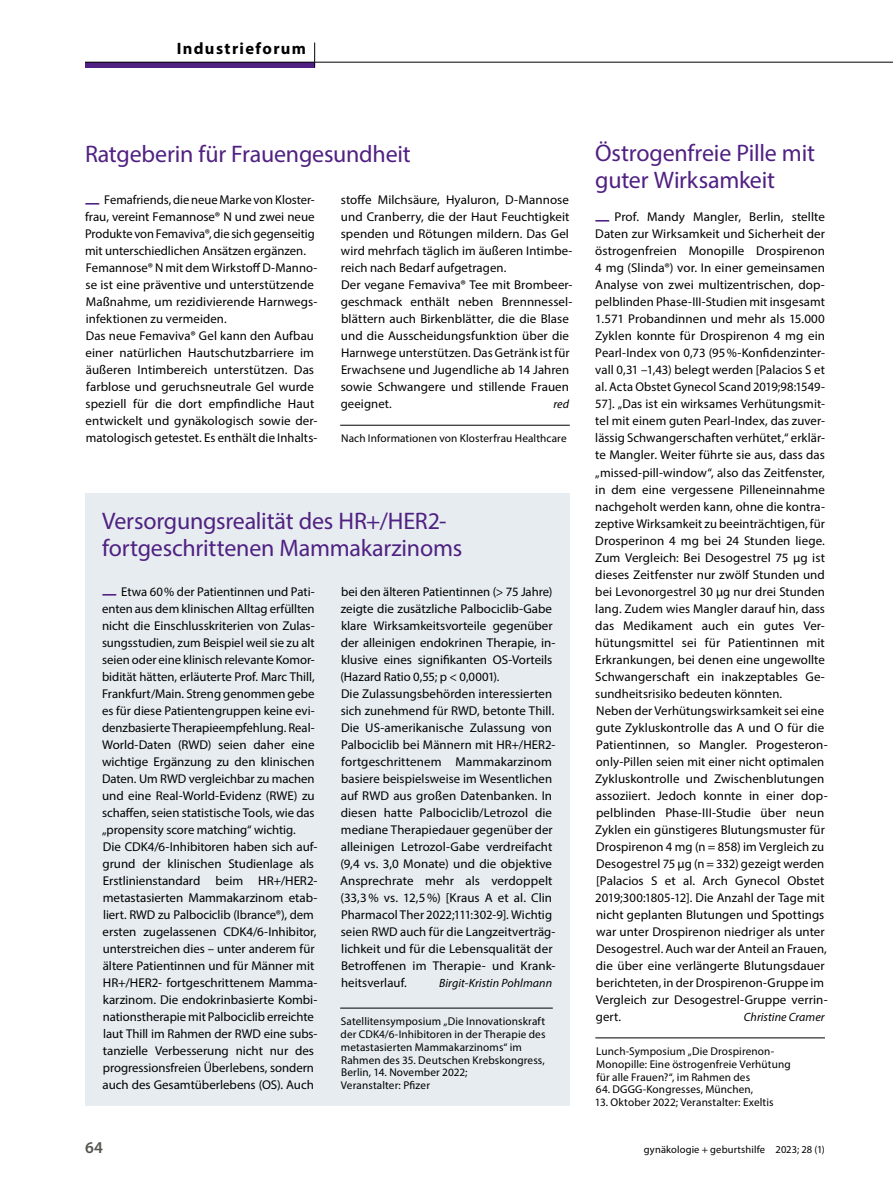
<style>
.page{position:relative;width:893px;height:1187px;background:#fff}
.page>*{position:absolute;margin:0;border:0;box-sizing:border-box;transform-origin:0 0}
.Box_Heading_x{font:24px/27px "Myriad Pro Regular 2";letter-spacing:-.01em;color:#502182}
.t1{font:700 16.5px "Myriad Pro";letter-spacing:.08em;color:#000}
.t2{font:600 16.5px "Myriad Pro";color:#56554f}
.Para_Meldung{font:12.75px/17px "Myriad Pro Regular 2";letter-spacing:.005em;color:#000}
.Para_Meldung-2{font:italic 12px "Myriad Pro";letter-spacing:.005em;color:#000}
.Source_x{font:11.25px/12.8px "Myriad Pro Regular 2";letter-spacing:.01em;color:#000}
.t3{font:10.5px "Myriad Pro Regular 2";letter-spacing:.015em;color:#000}
.s1{font-family:"Myriad Pro";font-weight:700;font-size:16.65px;color:#502182}
</style>
<div class="page">
<div style="left:85px;top:493px;width:485px;height:613px;background:#e6ecf0"></div>
<hr style="left:340px;top:1007px;width:213px;height:1px;background:#000">
<hr style="left:340px;top:425px;width:230px;height:1px;background:#000">
<hr style="left:595px;top:1037px;width:230px;height:1px;background:#000">
<div style="left:85px;top:62px;width:230px;height:5px;background:#502182"></div>
<hr style="left:85px;top:62px;width:230px;height:1px;background:#000">
<hr style="left:315px;top:62px;width:578px;height:1px;background:#000">
<svg style="left:314px;top:43px;width:1px;height:24px"></svg>
<p class="t1" style="left:177px;top:37px;width:131px">Industrieforum</p>
<p class="Box_Heading_x" style="left:85px;top:140px;width:327px">Ratgeberin für Frauengesundheit</p>
<p class="Para_Meldung" style="left:85px;top:191px;width:231px;text-align:justify"><span class="s1">—</span> Femafriends, die neue Marke von Kloster&shy;frau, vereint Femannose® N und zwei neue Produkte von Femaviva®, die sich gegenseitig mit unterschiedlichen Ansätzen ergänzen.</p>
<p class="Para_Meldung" style="left:86px;top:259px;width:233px">Femannose® N mit dem Wirkstoff D-Manno&shy;se ist eine präventive und unterstützende Maßnahme, um rezidivierende Harnwegs&shy;infektionen zu vermeiden.</p>
<p class="Para_Meldung" style="left:86px;top:327px;width:233px">Das neue Femaviva® Gel kann den Aufbau einer natürlichen Hautschutzbarriere im äußeren Intimbereich unterstützen. Das farblose und geruchsneutrale Gel wurde speziell für die dort empfindliche Haut entwickelt und gynäkologisch sowie der&shy;matologisch getestet. Es enthält die Inhalts-</p>
<p class="Para_Meldung" style="left:341px;top:191px;width:233px">stoffe Milchsäure, Hyaluron, D-Mannose und Cranberry, die der Haut Feuchtigkeit spenden und Rötungen mildern. Das Gel wird mehrfach täglich im äußeren Intimbe&shy;reich nach Bedarf aufgetragen.</p>
<p class="Para_Meldung" style="left:341px;top:276px;width:233px">Der vegane Femaviva® Tee mit Brombeer&shy;geschmack enthält neben Brennnessel&shy;blättern auch Birkenblätter, die die Blase und die Ausscheidungsfunktion über die Harnwege unterstützen. Das Getränk ist für Erwachsene und Jugendliche ab 14 Jahren sowie Schwangere und stillende Frauen geeignet.</p>
<p class="Para_Meldung-2" style="left:553px;top:397px;width:17px">red</p>
<p class="Source_x" style="left:341px;top:432px;width:227px">Nach Informationen von Klosterfrau Healthcare</p>
<p class="Box_Heading_x" style="left:102px;top:506px;width:362px">Versorgungsrealität des HR+/HER2- fortgeschrittenen Mammakarzinoms</p>
<p class="Para_Meldung" style="left:102px;top:582px;width:214px;text-align:justify"><span class="s1">—</span> Etwa 60% der Patientinnen und Pati&shy;enten aus dem klinischen Alltag erfüllten nicht die Einschlusskriterien von Zulas&shy;sungsstudien, zum Beispiel weil sie zu alt seien oder eine klinisch relevante Komor&shy;bidität hätten, erläuterte Prof. Marc Thill, Frankfurt/Main. Streng genommen gebe es für diese Patientengruppen keine evi&shy;denzbasierte Therapieempfehlung. Real-World-Daten (RWD) seien daher eine wichtige Ergänzung zu den klinischen Daten. Um RWD vergleichbar zu machen und eine Real-World-Evidenz (RWE) zu schaffen, seien statistische Tools, wie das „propensity score matching“ wichtig.</p>
<p class="Para_Meldung" style="left:103px;top:837px;width:216px">Die CDK4/6-Inhibitoren haben sich auf&shy;grund der klinischen Studienlage als Erstlinienstandard beim HR+/HER2- metastasierten Mammakarzinom etab&shy;liert. RWD zu Palbociclib (Ibrance®), dem ersten zugelassenen CDK4/6-Inhibitor, unterstreichen dies – unter anderem für ältere Patientinnen und für Männer mit HR+/HER2- fortgeschrittenem Mamma&shy;karzinom. Die endokrinbasierte Kombi&shy;nationstherapie mit Palbociclib erreichte laut Thill im Rahmen der RWD eine subs&shy;tanzielle Verbesserung nicht nur des progressionsfreien Überlebens, sondern auch des Gesamtüberlebens (OS). Auch</p>
<p class="Para_Meldung" style="left:341px;top:582px;width:217px">bei den älteren Patientinnen (&gt; 75 Jahre) zeigte die zusätzliche Palbociclib-Gabe klare Wirksamkeitsvorteile gegenüber der alleinigen endokrinen Therapie, in&shy;klusive eines signifikanten OS-Vorteils (Hazard Ratio 0,55; p &lt; 0,0001).</p>
<p class="Para_Meldung" style="left:340px;top:684px;width:217px">Die Zulassungsbehörden interessierten sich zunehmend für RWD, betonte Thill.<br>Die US-amerikanische Zulassung von Palbociclib bei Männern mit HR+/HER2- fortgeschrittenem Mammakarzinom basiere beispielsweise im Wesentlichen auf RWD aus großen Datenbanken. In diesen hatte Palbociclib/Letrozol die mediane Therapiedauer gegenüber der alleinigen Letrozol-Gabe verdreifacht (9,4 vs. 3,0 Monate) und die objektive Ansprechrate mehr als verdoppelt (33,3% vs. 12,5%) [Kraus A et al. Clin Pharmacol Ther 2022;111:302-9]. Wichtig seien RWD auch für die Langzeitverträg&shy;lichkeit und für die Lebensqualität der Betroffenen im Therapie- und Krank&shy;heitsverlauf.</p>
<p class="Para_Meldung-2" style="left:439px;top:975px;width:114px">Birgit-Kristin Pohlmann</p>
<p class="Source_x" style="left:341px;top:1014px;width:206px">Satellitensymposium „Die Innovationskraft der CDK4/6-Inhibitoren in der Therapie des metastasierten Mammakarzinoms“ im Rahmen des 35. Deutschen Krebskongress, Berlin, 14. November 2022;<br>Veranstalter: Pfizer</p>
<p class="Box_Heading_x" style="left:595px;top:139px;width:221px">Östrogenfreie Pille mit guter Wirksamkeit</p>
<p class="Para_Meldung" style="left:595px;top:208px;width:231px;text-align:justify"><span class="s1">—</span> Prof. Mandy Mangler, Berlin, stellte Daten zur Wirksamkeit und Sicherheit der östrogenfreien Monopille Drospirenon 4 mg (Slinda®) vor. In einer gemeinsamen Analyse von zwei multizentrischen, dop&shy;pelblinden Phase-III-Studien mit insgesamt 1.571 Probandinnen und mehr als 15.000<br>Zyklen konnte für Drospirenon 4 mg ein Pearl-Index von 0,73 (95%-Konfidenzinter&shy;vall 0,31 –1,43) belegt werden [Palacios S et al. Acta Obstet Gynecol Scand 2019;98:1549- 57]. „Das ist ein wirksames Verhütungsmit&shy;tel mit einem guten Pearl-Index, das zuver&shy;lässig Schwangerschaften verhütet,“ erklär&shy;te Mangler. Weiter führte sie aus, dass das „missed-pill-window“, also das Zeitfenster, in dem eine vergessene Pilleneinnahme nachgeholt werden kann, ohne die kontra&shy;zeptive Wirksamkeit zu beeinträchtigen, für Drosperinon 4 mg bei 24 Stunden liege.<br>Zum Vergleich: Bei Desogestrel 75 µg ist dieses Zeitfenster nur zwölf Stunden und bei Levonorgestrel 30 µg nur drei Stunden lang. Zudem wies Mangler darauf hin, dass das Medikament auch ein gutes Ver&shy;hütungsmittel sei für Patientinnen mit Erkrankungen, bei denen eine ungewollte Schwangerschaft ein inakzeptables Ge&shy;sundheitsrisiko bedeuten könnten.</p>
<p class="Para_Meldung" style="left:595px;top:701px;width:234px">Neben der Verhütungswirksamkeit sei eine gute Zykluskontrolle das A und O für die Patientinnen, so Mangler. Progesteron&shy;only-Pillen seien mit einer nicht optimalen Zykluskontrolle und Zwischenblutungen assoziiert. Jedoch konnte in einer dop&shy;pelblinden Phase-III-Studie über neun Zyklen ein günstigeres Blutungsmuster für Drospirenon 4 mg (n = 858) im Vergleich zu Desogestrel 75 µg (n = 332) gezeigt werden [Palacios S et al. Arch Gynecol Obstet 2019;300:1805-12]. Die Anzahl der Tage mit nicht geplanten Blutungen und Spottings war unter Drospirenon niedriger als unter Desogestrel. Auch war der Anteil an Frauen, die über eine verlängerte Blutungsdauer berichteten, in der Drospirenon-Gruppe im Vergleich zur Desogestrel-Gruppe verrin&shy;gert.</p>
<p class="Para_Meldung-2" style="left:744px;top:1009px;width:82px">Christine Cramer</p>
<p class="Source_x" style="left:596px;top:1044px;width:196px">Lunch-Symposium „Die Drospirenon-<br>Monopille: Eine östrogenfreie Verhütung für alle Frauen?“, im Rahmen des</p>
<p class="Source_x" style="left:596px;top:1082px;width:159px">64. DGGG-Kongresses, München,</p>
<p class="Source_x" style="left:595px;top:1095px;width:180px">13. Oktober 2022; Veranstalter: Exeltis</p>
<p class="t2" style="left:85px;top:1136px;width:19px">64</p>
<p class="t3" style="left:644px;top:1142px;width:183px">gynäkologie + geburtshilfe 2023; 28 (1)</p>
</div>
